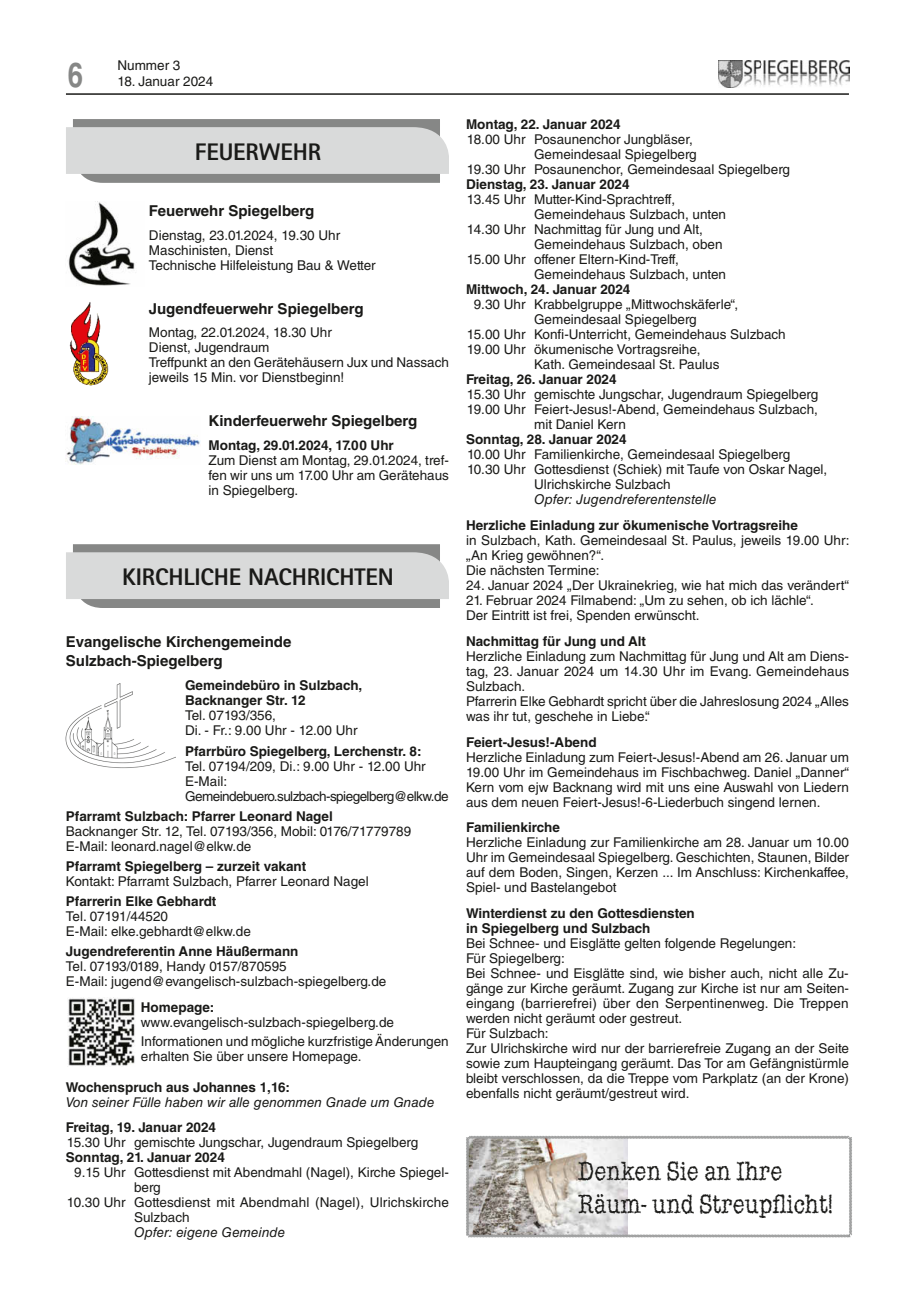
<style>
.page{position:relative;width:915px;height:1297px;background:#fff}
.page>*{position:absolute;margin:0;border:0;box-sizing:border-box;transform-origin:0 0}
.t1{font:700 34.5px "Helvetica LT Std";color:#868786;scale:.8 1}
.t2{font:27px/33px "Ice Age D";color:#1a1a18;scale:.8 1}
.t3{font:800 24px "AT Rotis Sans Serif";letter-spacing:-.005em;color:#1a1a18}
.t4{font:700 15px/18.6px "Helvetica LT Std";color:#1a1a18}
.t5{font:13.5px/15px "Helvetica LT Std";color:#1a1a18}
.t6{font:700 13.5px/15px "Helvetica LT Std";color:#1a1a18}
.t7{font:italic 13.5px "Helvetica LT Std";color:#1a1a18}
.t8{font:13.5px/15px "Helvetica LT Std";letter-spacing:-.04em;color:#1a1a18}
</style>
<div class="page">
<hr style="left:66px;top:93px;width:782px;height:2px;background:#1a1a18">
<img style="left:718px;top:60px;width:131px;height:27px">
<svg style="left:66px;top:119px;width:383px;height:64px;background:#c5c5c5"></svg>
<img style="left:68px;top:202px;width:67px;height:84px">
<img style="left:69px;top:302px;width:40px;height:84px">
<img style="left:66px;top:417px;width:134px;height:47px">
<svg style="left:66px;top:544px;width:383px;height:64px;background:#c5c5c5"></svg>
<img style="left:68px;top:998px;width:67px;height:68px">
<img style="left:66px;top:683px;width:109px;height:85px">
<svg style="left:466px;top:1135px;width:386px;height:103px"></svg>
<h1 class="t1" style="left:68px;top:54px;width:21px">6</h1>
<p class="t5" style="left:117px;top:58px;width:65px">Nummer 3</p>
<p class="t5" style="left:117px;top:74px;width:97px">18. Januar 2024</p>
<h3 class="t3" style="left:195px;top:137px;width:128px">FEUERWEHR</h3>
<p class="t4" style="left:149px;top:202px;width:167px">Feuerwehr Spiegelberg</p>
<p class="t5" style="left:149px;top:228px;width:228px">Dienstag, 23.01.2024, 19.30 Uhr<br>Maschinisten, Dienst<br>Technische Hilfeleistung Bau &amp; Wetter</p>
<p class="t4" style="left:149px;top:299px;width:216px">Jugendfeuerwehr Spiegelberg</p>
<p class="t5" style="left:149px;top:325px;width:301px">Montag, 22.01.2024, 18.30 Uhr<br>Dienst, Jugendraum<br>Treffpunkt an den Gerätehäusern Jux und Nassach jeweils 15 Min. vor Dienstbeginn!</p>
<p class="t4" style="left:208px;top:411px;width:210px">Kinderfeuerwehr Spiegelberg</p>
<p class="t6" style="left:208px;top:437px;width:187px">Montag, 29.01.2024, 17.00 Uhr</p>
<p class="t5" style="left:208px;top:453px;width:242px;text-align:justify">Zum Dienst am Montag, 29.01.2024, tref&shy;fen wir uns um 17.00 Uhr am Gerätehaus in Spiegelberg.</p>
<h3 class="t3" style="left:122px;top:562px;width:273px">KIRCHLICHE NACHRICHTEN</h3>
<p class="t4" style="left:66px;top:633px;width:227px">Evangelische Kirchengemeinde<br>Sulzbach-Spiegelberg</p>
<p class="t6" style="left:185px;top:678px;width:179px">Gemeindebüro in Sulzbach,<br>Backnanger Str. 12</p>
<p class="t5" style="left:185px;top:708px;width:174px">Tel. 07193/356,<br>Di. - Fr.: 9.00 Uhr - 12.00 Uhr</p>
<p class="t6" style="left:185px;top:743px;width:238px">Pfarrbüro Spiegelberg, Lerchenstr. 8:</p>
<p class="t8" style="left:185px;top:758px;width:265px">Tel. 07194/209, Di.: 9.00 Uhr - 12.00 Uhr<br>E-Mail:<br>Gemeindebuero.sulzbach-spiegelberg@elkw.de</p>
<p class="t6" style="left:66px;top:808px;width:268px">Pfarramt Sulzbach: Pfarrer Leonard Nagel</p>
<p class="t5" style="left:66px;top:823px;width:346px">Backnanger Str. 12, Tel. 07193/356, Mobil: 0176/71779789<br>E-Mail: leonard.nagel@elkw.de</p>
<p class="t6" style="left:66px;top:858px;width:242px">Pfarramt Spiegelberg – zurzeit vakant</p>
<p class="t5" style="left:66px;top:874px;width:304px">Kontakt: Pfarramt Sulzbach, Pfarrer Leonard Nagel</p>
<p class="t6" style="left:66px;top:894px;width:152px">Pfarrerin Elke Gebhardt</p>
<p class="t5" style="left:66px;top:909px;width:186px">Tel. 07191/44520<br>E-Mail: elke.gebhardt@elkw.de</p>
<p class="t6" style="left:66px;top:944px;width:234px">Jugendreferentin Anne Häußermann</p>
<p class="t5" style="left:66px;top:959px;width:322px">Tel. 07193/0189, Handy 0157/870595<br>E-Mail: jugend@evangelisch-sulzbach-spiegelberg.de</p>
<p class="t6" style="left:141px;top:999px;width:75px">Homepage:</p>
<p class="t5" style="left:141px;top:1012px;width:309px;line-height:19.5px">www.evangelisch-sulzbach-spiegelberg.de<br>Informationen und mögliche kurzfristige Änderungen</p>
<p class="t5" style="left:141px;top:1049px;width:222px">erhalten Sie über unsere Homepage.</p>
<p class="t6" style="left:66px;top:1079px;width:225px">Wochenspruch aus Johannes 1,16:</p>
<p class="t7" style="left:66px;top:1094px;width:370px">Von seiner Fülle haben wir alle genommen Gnade um Gnade</p>
<p class="t6" style="left:66px;top:1120px;width:151px">Freitag, 19. Januar 2024</p>
<p class="t5" style="left:67px;top:1135px;width:353px">15.30 Uhr gemischte Jungschar, Jugendraum Spiegelberg</p>
<p class="t6" style="left:66px;top:1150px;width:160px">Sonntag, 21. Januar 2024</p>
<p class="t5" style="left:74px;top:1165px;width:376px">9.15 Uhr Gottesdienst mit Abendmahl (Nagel), Kirche Spiegel-</p>
<p class="t5" style="left:134px;top:1180px;width:28px">berg</p>
<p class="t5" style="left:67px;top:1195px;width:383px">10.30 Uhr Gottesdienst mit Abendmahl (Nagel), Ulrichskirche</p>
<p class="t5" style="left:134px;top:1210px;width:57px">Sulzbach</p>
<p class="t7" style="left:134px;top:1225px;width:153px">Opfer: eigene Gemeinde</p>
<p class="t6" style="left:466px;top:116px;width:156px">Montag, 22. Januar 2024</p>
<p class="t5" style="left:466px;top:131px;width:227px">18.00 Uhr Posaunenchor Jungbläser,</p>
<p class="t5" style="left:534px;top:146px;width:164px">Gemeindesaal Spiegelberg</p>
<p class="t5" style="left:466px;top:161px;width:324px">19.30 Uhr Posaunenchor, Gemeindesaal Spiegelberg</p>
<p class="t6" style="left:466px;top:176px;width:165px">Dienstag, 23. Januar 2024</p>
<p class="t5" style="left:466px;top:191px;width:210px">13.45 Uhr Mutter-Kind-Sprachtreff,</p>
<p class="t5" style="left:534px;top:206px;width:193px">Gemeindehaus Sulzbach, unten</p>
<p class="t5" style="left:466px;top:221px;width:237px">14.30 Uhr Nachmittag für Jung und Alt,</p>
<p class="t5" style="left:534px;top:236px;width:190px">Gemeindehaus Sulzbach, oben</p>
<p class="t5" style="left:466px;top:251px;width:214px">15.00 Uhr offener Eltern-Kind-Treff,</p>
<p class="t5" style="left:534px;top:266px;width:193px">Gemeindehaus Sulzbach, unten</p>
<p class="t6" style="left:466px;top:281px;width:166px">Mittwoch, 24. Januar 2024</p>
<p class="t5" style="left:473px;top:296px;width:266px">9.30 Uhr Krabbelgruppe „Mittwochskäferle“,</p>
<p class="t5" style="left:534px;top:311px;width:164px">Gemeindesaal Spiegelberg</p>
<p class="t5" style="left:466px;top:326px;width:320px">15.00 Uhr Konfi-Unterricht, Gemeindehaus Sulzbach</p>
<p class="t5" style="left:466px;top:341px;width:235px">19.00 Uhr ökumenische Vortragsreihe,</p>
<p class="t5" style="left:534px;top:356px;width:187px">Kath. Gemeindesaal St. Paulus</p>
<p class="t6" style="left:466px;top:371px;width:152px">Freitag, 26. Januar 2024</p>
<p class="t5" style="left:466px;top:386px;width:353px">15.30 Uhr gemischte Jungschar, Jugendraum Spiegelberg</p>
<p class="t5" style="left:466px;top:401px;width:352px">19.00 Uhr Feiert-Jesus!-Abend, Gemeindehaus Sulzbach,</p>
<p class="t5" style="left:534px;top:416px;width:93px">mit Daniel Kern</p>
<p class="t6" style="left:466px;top:431px;width:162px">Sonntag, 28. Januar 2024</p>
<p class="t5" style="left:467px;top:446px;width:324px">10.00 Uhr Familienkirche, Gemeindesaal Spiegelberg</p>
<p class="t5" style="left:467px;top:461px;width:362px">10.30 Uhr Gottesdienst (Schiek) mit Taufe von Oskar Nagel,</p>
<p class="t5" style="left:534px;top:476px;width:138px">Ulrichskirche Sulzbach</p>
<p class="t7" style="left:534px;top:491px;width:184px">Opfer: Jugendreferentenstelle</p>
<p class="t6" style="left:466px;top:517px;width:333px">Herzliche Einladung zur ökumenische Vortragsreihe</p>
<p class="t5" style="left:466px;top:532px;width:385px">in Sulzbach, Kath. Gemeindesaal St. Paulus, jeweils 19.00 Uhr: „An Krieg gewöhnen?“.<br>Die nächsten Termine:</p>
<p class="t5" style="left:466px;top:577px;width:384px">24. Januar 2024 „Der Ukrainekrieg, wie hat mich das verändert“</p>
<p class="t5" style="left:466px;top:592px;width:349px">21. Februar 2024 Filmabend: „Um zu sehen, ob ich lächle“.<br>Der Eintritt ist frei, Spenden erwünscht.</p>
<p class="t6" style="left:466px;top:633px;width:181px">Nachmittag für Jung und Alt</p>
<p class="t5" style="left:466px;top:648px;width:384px">Herzliche Einladung zum Nachmittag für Jung und Alt am Diens&shy;tag, 23. Januar 2024 um 14.30 Uhr im Evang. Gemeindehaus Sulzbach.<br>Pfarrerin Elke Gebhardt spricht über die Jahreslosung 2024 „Alles was ihr tut, geschehe in Liebe.“</p>
<p class="t6" style="left:466px;top:734px;width:132px">Feiert-Jesus!-Abend</p>
<p class="t5" style="left:466px;top:749px;width:384px;text-align:justify">Herzliche Einladung zum Feiert-Jesus!-Abend am 26. Januar um 19.00 Uhr im Gemeindehaus im Fischbachweg. Daniel „Danner“ Kern vom ejw Backnang wird mit uns eine Auswahl von Liedern aus dem neuen Feiert-Jesus!-6-Liederbuch singend lernen.</p>
<p class="t6" style="left:466px;top:820px;width:95px">Familienkirche</p>
<p class="t5" style="left:466px;top:835px;width:384px;text-align:justify">Herzliche Einladung zur Familienkirche am 28. Januar um 10.00<br>Uhr im Gemeindesaal Spiegelberg. Geschichten, Staunen, Bilder auf dem Boden, Singen, Kerzen ... Im Anschluss: Kirchenkaffee, Spiel- und Bastelangebot</p>
<p class="t6" style="left:466px;top:906px;width:230px">Winterdienst zu den Gottesdiensten in Spiegelberg und Sulzbach</p>
<p class="t5" style="left:466px;top:936px;width:384px">Bei Schnee- und Eisglätte gelten folgende Regelungen:<br>Für Spiegelberg:<br>Bei Schnee- und Eisglätte sind, wie bisher auch, nicht alle Zu&shy;gänge zur Kirche geräumt. Zugang zur Kirche ist nur am Seiten&shy;eingang (barrierefrei) über den Serpentinenweg. Die Treppen werden nicht geräumt oder gestreut.<br>Für Sulzbach:<br>Zur Ulrichskirche wird nur der barrierefreie Zugang an der Seite sowie zum Haupteingang geräumt. Das Tor am Gefängnistürmle bleibt verschlossen, da die Treppe vom Parkplatz (an der Krone) ebenfalls nicht geräumt/gestreut wird.</p>
<h2 class="t2" style="left:578px;top:1155px;width:320px">Denken Sie an Ihre<br>Räum- und Streupflicht!</h2>
</div>
